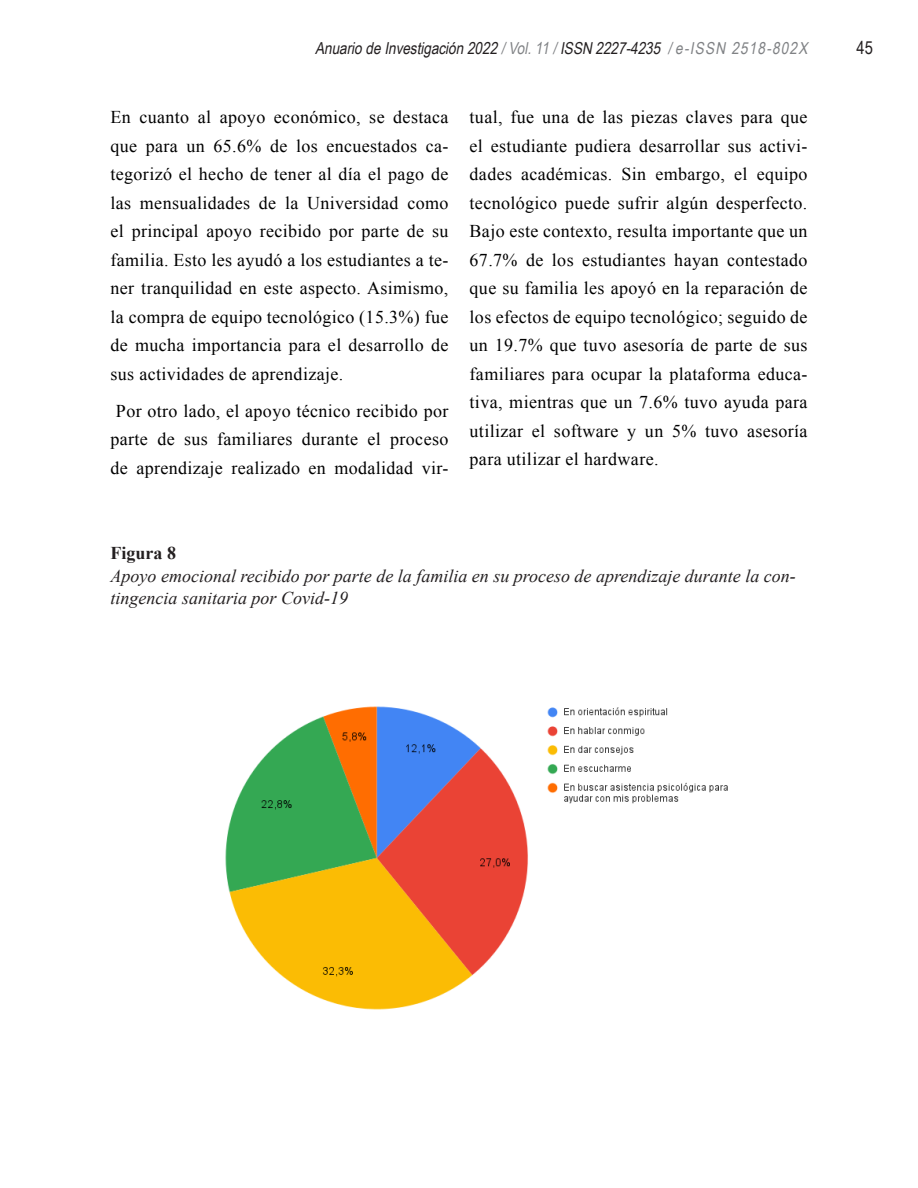
<style>
.page{position:relative;width:918px;height:1188px;background:#fff}
.page>*{position:absolute;margin:0;border:0;box-sizing:border-box;transform-origin:0 0}
.Anuario2016{font:18px/28.5px "Times New Roman";letter-spacing:.02em;color:#000;text-align:justify}
.Anuario2016-2{font:italic 18px/22.5px "Times New Roman";color:#231f20}
.t1{font:18px "Arial Narrow";color:#231f20}
.t2{font:italic 16.5px "Arial Narrow";color:#231f20}
.s1{color:#808285}
.s2{font-weight:700;font-style:normal}
</style>
<div class="page">
<img style="left:225px;top:706px;width:503px;height:304px">
<p class="t2" style="left:315px;top:36px;width:498px">AnuariodeInvestigación2022 <span class="s1">/Vol.11/</span>ISSN 2227-4235 <span class="s1">/e-ISSN 2518-802X</span></p>
<p class="t1" style="left:857px;top:34px;width:18px">45</p>
<p class="Anuario2016" style="left:111px;top:102px;width:339px">En cuanto al apoyo económico, se destaca que para un 65.6% de los encuestados ca&shy;tegorizó el hecho de tener al día el pago de las mensualidades de la Universidad como el principal apoyo recibido por parte de su familia. Esto les ayudó a los estudiantes a te&shy;ner tranquilidad en este aspecto. Asimismo, la compra de equipo tecnológico (15.3%) fue de mucha importancia para el desarrollo de sus actividades de aprendizaje.</p>
<p class="Anuario2016" style="left:111px;top:396px;width:339px;text-align:center">Por otro lado, el apoyo técnico recibido por parte de sus familiares durante el proceso de aprendizaje realizado en modalidad vir-</p>
<p class="Anuario2016" style="left:470px;top:102px;width:339px">tual, fue una de las piezas claves para que el estudiante pudiera desarrollar sus activi&shy;dades académicas. Sin embargo, el equipo tecnológico puede sufrir algún desperfecto.<br>Bajo este contexto, resulta importante que un 67.7% de los estudiantes hayan contestado que su familia les apoyó en la reparación de los efectos de equipo tecnológico; seguido de un 19.7% que tuvo asesoría de parte de sus familiares para ocupar la plataforma educa&shy;tiva, mientras que un 7.6% tuvo ayuda para utilizar el software y un 5% tuvo asesoría para utilizar el hardware.</p>
<p class="Anuario2016-2" style="left:111px;top:541px;width:687px"><span class="s2">Figura 8<br></span>Apoyo emocional recibido por parte de la familia en su proceso de aprendizaje durante la con&shy;tingencia sanitaria por Covid-19</p>
</div>
